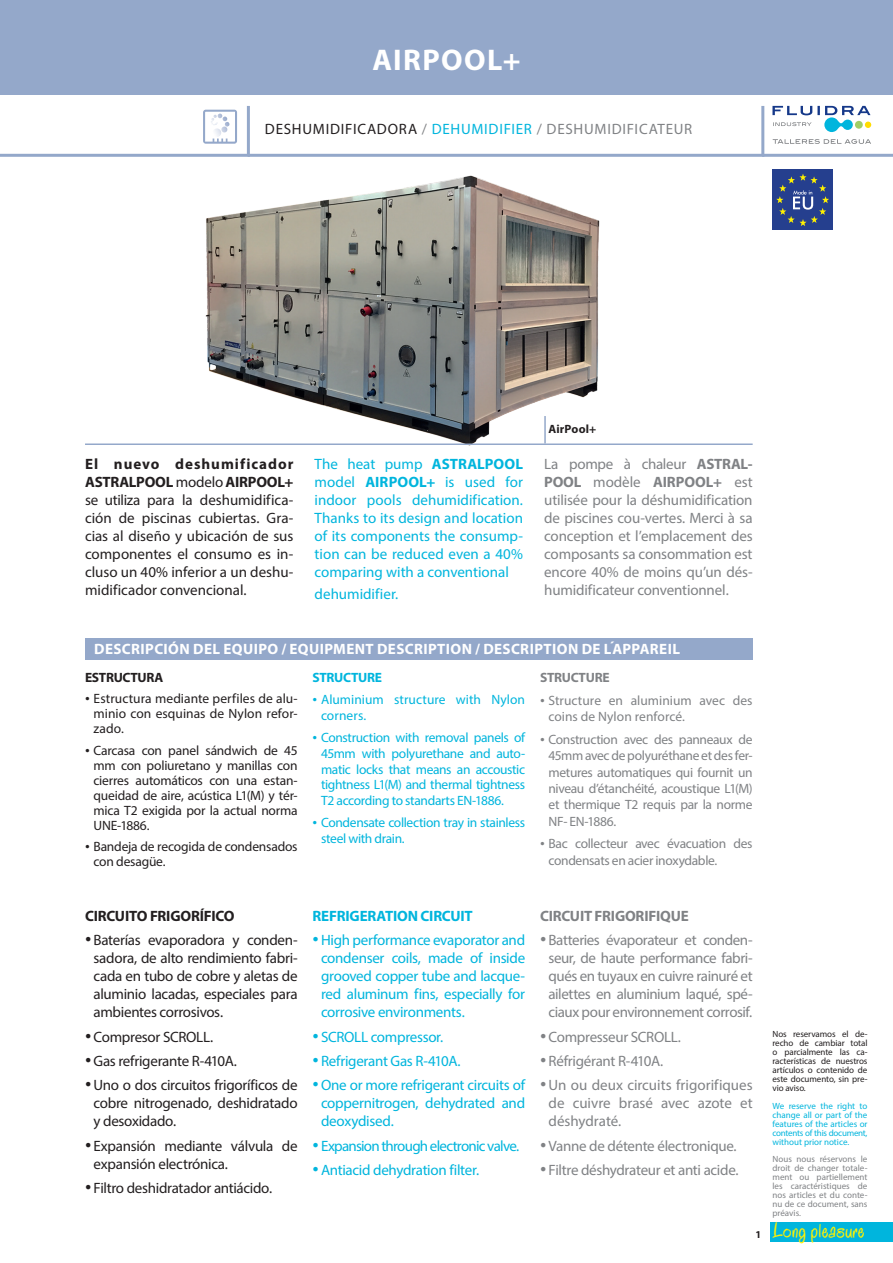
<style>
.page{position:relative;width:893px;height:1263px;background:#fff}
.page>*{position:absolute;margin:0;border:0;box-sizing:border-box;transform-origin:0 0}
.t1{font:700 30px "Myriad Pro";letter-spacing:.05em;color:#fff}
.t2{font:25.5px "Ace Bingham S";color:#fff101}
.t3{font:15px/18px "Myriad Pro";letter-spacing:-.02em;color:#231f20;text-align:justify}
.t4{font:15px/18px "Myriad Pro";letter-spacing:-.02em;color:#808285;text-align:justify}
.t5{font:15px/18px "Myriad Pro";letter-spacing:-.02em;color:#00b5dd;text-align:justify}
.t6{font:700 15px "Myriad Pro";letter-spacing:.025em;color:#fff}
.t7{font:15px "Myriad Pro";letter-spacing:.05em;color:#808285}
.t8{font:15px "Myriad Pro";letter-spacing:-.05em;color:#00b5dd}
.t9{font:700 15px "Myriad Pro";letter-spacing:-.01em;color:#00b5dd}
.t10{font:700 15px "Myriad Pro";letter-spacing:-.015em;color:#231f20}
.t11{font:700 15px "Myriad Pro";letter-spacing:-.015em;color:#808285}
.t12{font:15px "Myriad Pro";color:#00b5dd}
.t13{font:13.5px/15px "Myriad Pro";letter-spacing:-.015em;color:#231f20;text-align:justify}
.t14{font:13.5px/16.4px "Myriad Pro";letter-spacing:-.025em;color:#808285;text-align:justify}
.t15{font:13.5px/15.8px "Myriad Pro";letter-spacing:-.025em;color:#00b5dd;text-align:justify}
.t16{font:13.5px/16.4px "Myriad Pro";color:#808285}
.t17{font:13.5px/15.8px "Myriad Pro";letter-spacing:.005em;color:#00b5dd}
.t18{font:700 13.5px "Myriad Pro";letter-spacing:-.025em;color:#231f20}
.t19{font:700 13.5px "Myriad Pro";letter-spacing:-.025em;color:#00b5dd}
.t20{font:700 13.5px "Myriad Pro";letter-spacing:-.025em;color:#808285}
.t21{font:700 12px "Myriad Pro";letter-spacing:.01em;color:#231f20}
.t22{font:700 10.5px "Myriad Pro";color:#231f20}
.t23{font:9px/9px "Myriad Pro";letter-spacing:-.01em;color:#231f20;text-align:justify}
.t24{font:9px/9px "Myriad Pro";color:#808285;text-align:justify}
.t25{font:9px/9px "Myriad Pro";letter-spacing:-.005em;color:#00b5dd;text-align:justify}
.s1{color:#231f20}
.s2{color:#00b5dd}
.s3{font-weight:700}
.s4{font-family:"Times New Roman"}
.s5{font-family:"Times New Roman";font-size:18px}
</style>
<div class="page">
<svg style="left:203px;top:110px;width:34px;height:34px"></svg>
<div style="left:0;top:0;width:893px;height:95px;background:#94a8ca"></div>
<div style="left:771px;top:1222px;width:122px;height:20px;background:#00b5dd"></div>
<hr style="left:0;top:154px;width:893px;height:3px;background:#94a8ca">
<svg style="left:245px;top:106px;width:6px;height:51px"></svg>
<svg style="left:759px;top:106px;width:7px;height:51px"></svg>
<div style="left:772px;top:170px;width:61px;height:60px;background:#253f8e"></div>
<svg style="left:776px;top:174px;width:53px;height:52px"></svg>
<svg style="left:772px;top:106px;width:99px;height:26px"></svg>
<svg style="left:773px;top:139px;width:98px;height:5px"></svg>
<img style="left:205px;top:175px;width:395px;height:271px">
<hr style="left:544px;top:416px;width:2px;height:27px;background:#94a8ca">
<hr style="left:85px;top:443px;width:668px;height:2px;background:#94a8ca">
<div style="left:85px;top:638px;width:668px;height:21px;background:#94a8ca"></div>
<h1 class="t1" style="left:372px;top:40px;width:150px">AIRPOOL+</h1>
<p class="t7" style="left:265px;top:120px;width:429px"><span class="s1">DESHUMIDIFICADORA</span> / <span class="s2">DEHUMIDIFIER</span> / DESHUMIDIFICATEUR</p>
<p class="t3" style="left:85px;top:455px;width:210px"><span class="s3">El nuevo deshumificador ASTRALPOOL</span> modelo <span class="s3">AIRPOOL+ </span>se utiliza para la deshumidifica&shy;ción de piscinas cubiertas. Gra&shy;cias al diseño y ubicación de sus componentes el consumo es in&shy;cluso un 40% inferior a un deshu&shy;midificador convencional.</p>
<p class="t5" style="left:315px;top:455px;width:210px">The heat pump <span class="s3">ASTRALPOOL </span>model <span class="s3">AIRPOOL+</span> is used for indoor pools dehumidification.<br>Thanks to its design and location of its components the consump&shy;tion can be reduced even a 40% comparing with a conventional</p>
<p class="t12" style="left:315px;top:585px;width:85px">dehumidifier.</p>
<p class="t21" style="left:549px;top:421px;width:49px">AirPool+</p>
<p class="t4" style="left:544px;top:455px;width:210px">La pompe à chaleur <span class="s3">ASTRAL-POOL</span> modèle <span class="s3">AIRPOOL+</span> est utilisée pour la déshumidification de piscines cou-vertes. Merci à sa conception et l’emplacement des composants sa consommation est encore 40% de moins qu’un dés&shy;humidificateur conventionnel.</p>
<p class="t6" style="left:94px;top:639px;width:587px">DESCRIPCIÓN DEL EQUIPO / EQUIPMENT DESCRIPTION / DESCRIPTION DE L´APPAREIL</p>
<p class="t18" style="left:85px;top:669px;width:80px">ESTRUCTURA</p>
<p class="t13" style="left:94px;top:691px;width:206px;text-indent:-9px"><span class="s4">•</span> Estructura mediante perfiles de alu&shy;minio con esquinas de Nylon refor&shy;zado.</p>
<p class="t13" style="left:94px;top:742px;width:206px;text-indent:-9px"><span class="s4">•</span> Carcasa con panel sándwich de 45 mm con poliuretano y manillas con cierres automáticos con una estan&shy;queidad de aire, acústica L1(M) y tér&shy;mica T2 exigida por la actual norma UNE-1886.</p>
<p class="t13" style="left:94px;top:839px;width:206px;text-indent:-9px"><span class="s4">•</span> Bandeja de recogida de condensados con desagüe.</p>
<p class="t10" style="left:85px;top:906px;width:151px">CIRCUITO FRIGORÍFICO</p>
<p class="t3" style="left:94px;top:931px;width:206px;text-indent:-9px"><span class="s5">•</span> Baterías evaporadora y conden&shy;sadora, de alto rendimiento fabri&shy;cada en tubo de cobre y aletas de aluminio lacadas, especiales para ambientes corrosivos.</p>
<p class="t3" style="left:85px;top:1027px;width:130px"><span class="s5">•</span> Compresor SCROLL.</p>
<p class="t3" style="left:85px;top:1052px;width:154px"><span class="s5">•</span> Gas refrigerante R-410A.</p>
<p class="t3" style="left:94px;top:1076px;width:206px;text-indent:-9px"><span class="s5">•</span> Uno o dos circuitos frigoríficos de cobre nitrogenado, deshidratado y desoxidado.</p>
<p class="t3" style="left:94px;top:1136px;width:206px;text-indent:-9px"><span class="s5">•</span> Expansión mediante válvula de expansión electrónica.</p>
<p class="t3" style="left:85px;top:1179px;width:189px"><span class="s5">•</span> Filtro deshidratador antiácido.</p>
<p class="t19" style="left:313px;top:669px;width:71px">STRUCTURE</p>
<p class="t17" style="left:321px;top:692px;width:206px;text-indent:-9px"><span class="s4">•</span> Aluminium structure with Nylon corners.</p>
<p class="t15" style="left:321px;top:729px;width:206px;text-indent:-9px"><span class="s4">•</span> Construction with removal panels of 45mm with polyurethane and auto&shy;matic locks that means an accoustic tightness L1(M) and thermal tightness T2 according to standarts EN-1886.</p>
<p class="t15" style="left:321px;top:815px;width:206px;text-indent:-9px"><span class="s4">•</span> Condensate collection tray in stainless steel with drain.</p>
<p class="t20" style="left:540px;top:669px;width:71px">STRUCTURE</p>
<p class="t16" style="left:548px;top:692px;width:206px;text-indent:-9px"><span class="s4">•</span> Structure en aluminium avec des coins de Nylon renforcé.</p>
<p class="t14" style="left:548px;top:731px;width:206px;text-indent:-9px"><span class="s4">•</span> Construction avec des panneaux de 45mm avec de polyuréthane et des fer&shy;metures automatiques qui fournit un niveau d’étanchéité, acoustique L1(M) et thermique T2 requis par la norme NF- EN-1886.</p>
<p class="t14" style="left:548px;top:835px;width:206px;text-indent:-9px"><span class="s4">•</span> Bac collecteur avec évacuation des condensats en acier inoxydable.</p>
<p class="t9" style="left:313px;top:906px;width:162px">REFRIGERATION CIRCUIT</p>
<p class="t5" style="left:321px;top:931px;width:206px;text-indent:-9px"><span class="s5">•</span> High performance evaporator and condenser coils, made of inside grooved copper tube and lacque&shy;red aluminum fins, especially for corrosive environments.</p>
<p class="t5" style="left:313px;top:1027px;width:132px"><span class="s5">•</span> SCROLL compressor.</p>
<p class="t5" style="left:313px;top:1052px;width:150px"><span class="s5">•</span> Refrigerant Gas R-410A.</p>
<p class="t5" style="left:321px;top:1076px;width:206px;text-indent:-9px"><span class="s5">•</span> One or more refrigerant circuits of coppernitrogen, dehydrated and deoxydised.</p>
<p class="t8" style="left:313px;top:1136px;width:208px"><span class="s5">•</span> Expansion through electronic valve.</p>
<p class="t5" style="left:313px;top:1161px;width:168px"><span class="s5">•</span> Antiacid dehydration filter.</p>
<p class="t11" style="left:540px;top:906px;width:150px">CIRCUIT FRIGORIFIQUE</p>
<p class="t4" style="left:540px;top:931px;width:214px;text-align:center"><span class="s5">•</span> Batteries évaporateur et conden&shy;seur, de haute performance fabri&shy;qués en tuyaux en cuivre rainuré et ailettes en aluminium laqué, spé&shy;ciaux pour environnement corrosif.</p>
<p class="t4" style="left:540px;top:1027px;width:142px"><span class="s5">•</span> Compresseur SCROLL.</p>
<p class="t4" style="left:540px;top:1052px;width:125px"><span class="s5">•</span> Réfrigérant R-410A.</p>
<p class="t4" style="left:549px;top:1076px;width:206px;text-indent:-9px"><span class="s5">•</span>Un ou deux circuits frigorifiques de cuivre brasé avec azote et déshydraté.</p>
<p class="t4" style="left:540px;top:1136px;width:198px"><span class="s5">•</span> Vanne de détente électronique.</p>
<p class="t4" style="left:540px;top:1161px;width:200px"><span class="s5">•</span> Filtre déshydrateur et anti acide.</p>
<p class="t23" style="left:772px;top:1029px;width:96px">Nos reservamos el de&shy;recho de cambiar total o parcialmente las ca&shy;racterísticas de nuestros artículos o contenido de este documento, sin pre&shy;vio aviso.</p>
<p class="t25" style="left:772px;top:1101px;width:96px">We reserve the right to change all or part of the features of the articles or contents of this document, without prior notice.</p>
<p class="t24" style="left:772px;top:1154px;width:96px">Nous nous réservons le droit de changer totale&shy;ment ou partiellement les caractéristiques de nos articles et du conte&shy;nu de ce document, sans préavis.</p>
<p class="t22" style="left:755px;top:1227px;width:7px">1</p>
<h2 class="t2" style="left:773px;top:1212px;width:93px">Long pleasure</h2>
</div>
